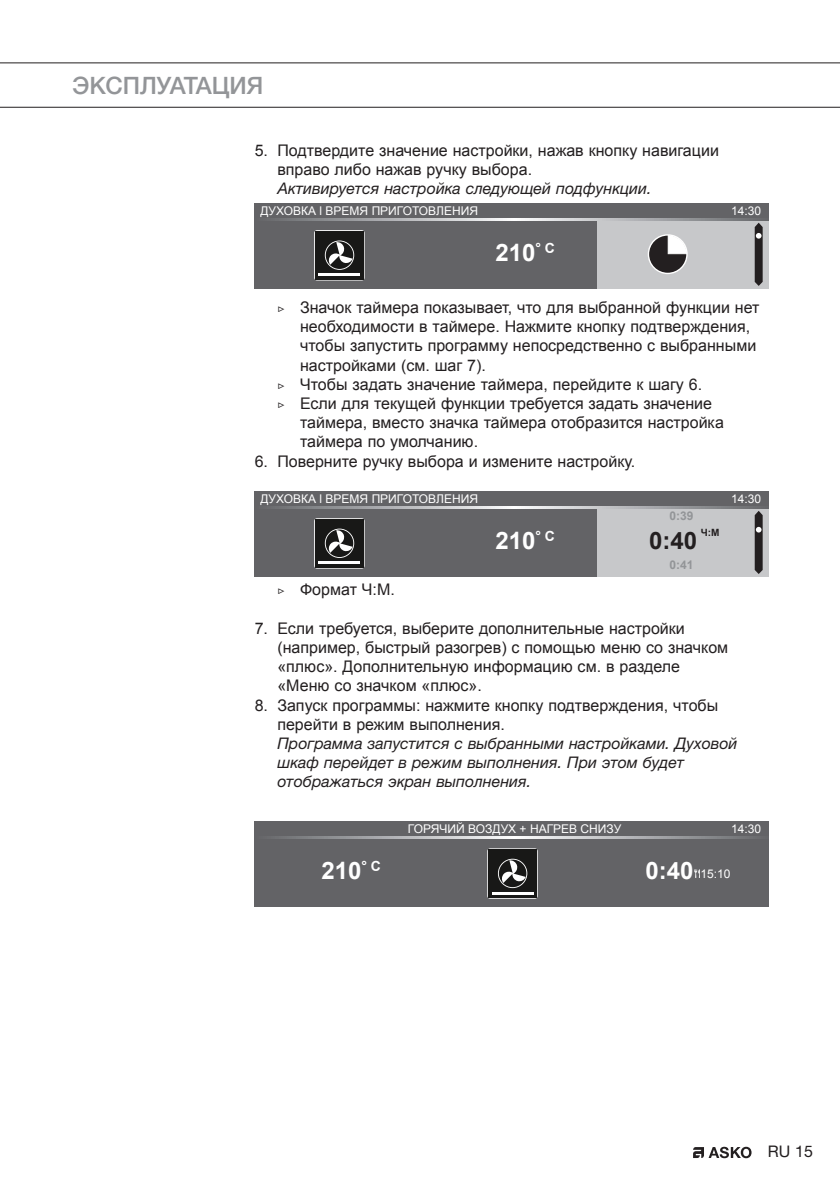
<style>
.page{position:relative;width:840px;height:1191px;background:#fff}
.page>*{position:absolute;margin:0;border:0;box-sizing:border-box;transform-origin:0 0}
.Platte_tekst{font:700 24px "Arial";color:#fff}
.Hoofdkop{font:500 24px "Helvetica Neue LTW1 G";color:#939598}
.Platte_tekst-2{font:700 24px "Arial";color:#231f20}
.t1{font:16px/19.2px "Arial";color:#231f20}
.Platte_tekst_italic{font:italic 16px/19.2px "Helvetica Neue LTW1 G";color:#231f20}
.t2{font:16px "Helvetica Neue LTW1 G";color:#231f20}
.Platte_tekst-3{font:12px "Arial";color:#fff}
.Platte_tekst-4{font:700 12px "Arial";color:#939598}
.Platte_tekst-5{font:700 10px "Arial";color:#231f20}
.s1{font-family:"Garamond Premr Pro"}
</style>
<div class="page">
<hr style="left:0;top:62px;width:839px;height:1px;background:#231f20">
<hr style="left:0;top:107px;width:839px;height:1px;background:#231f20">
<svg style="left:693px;top:1146px;width:58px;height:12px"></svg>
<div style="left:254px;top:203px;width:514px;height:85px;background:#636366"></div>
<div style="left:597px;top:203px;width:171px;height:85px;background:#c7c8ca"></div>
<div style="left:254px;top:203px;width:514px;height:16px;background:#636366"></div>
<svg style="left:273px;top:219px;width:495px;height:1px"></svg>
<svg style="left:754px;top:223px;width:8px;height:63px"></svg>
<div style="left:648px;top:235px;width:38px;height:38px;background:#231f20;border-radius:50%"></div>
<div style="left:647px;top:234px;width:40px;height:40px;border:1px solid #fff;border-radius:50%"></div>
<svg style="left:667px;top:235px;width:19px;height:19px"></svg>
<svg style="left:314px;top:230px;width:50px;height:50px;background:#3e3e3d"></svg>
<hr style="left:318px;top:274px;width:42px;height:2px;background:#fff">
<div style="left:254px;top:491px;width:514px;height:85px;background:#636366"></div>
<div style="left:597px;top:491px;width:171px;height:85px;background:#c7c8ca"></div>
<div style="left:254px;top:491px;width:514px;height:16px;background:#636366"></div>
<svg style="left:273px;top:507px;width:495px;height:1px"></svg>
<svg style="left:754px;top:511px;width:8px;height:63px"></svg>
<svg style="left:314px;top:518px;width:50px;height:50px;background:#3d3d3d"></svg>
<hr style="left:318px;top:562px;width:42px;height:2px;background:#fff">
<div style="left:254px;top:821px;width:514px;height:85px;background:#636366"></div>
<svg style="left:273px;top:837px;width:482px;height:1px"></svg>
<svg style="left:487px;top:848px;width:50px;height:50px;background:#3d3d3c"></svg>
<hr style="left:491px;top:892px;width:42px;height:2px;background:#fff">
<svg style="left:694px;top:869px;width:6px;height:9px"></svg>
<p class="Hoofdkop" style="left:72px;top:71px;width:193px">ЭКСПЛУАТАЦИЯ</p>
<p class="t1" style="left:277px;top:141px;width:443px;text-indent:-23px">5. Подтвердите значение настройки, нажав кнопку навигации вправо либо нажав ручку выбора.</p>
<p class="Platte_tekst_italic" style="left:277px;top:179px;width:375px">Активируется настройка следующей подфункции.</p>
<p class="Platte_tekst-3" style="left:260px;top:203px;width:219px">ДУХОВКА l ВРЕМЯ ПРИГОТОВЛЕНИЯ</p>
<p class="Platte_tekst-3" style="left:730px;top:203px;width:32px">14:30</p>
<p class="Platte_tekst" style="left:495px;top:236px;width:61px">210<sup>°</sup> <sup>C</sup></p>
<p class="t1" style="left:300px;top:298px;width:460px;text-indent:-23px"><span class="s1">▷</span> Значок таймера показывает, что для выбранной функции нет необходимости в таймере. Нажмите кнопку подтверждения, чтобы запустить программу непосредственно с выбранными настройками (см. шаг 7).</p>
<p class="t1" style="left:277px;top:375px;width:426px"><span class="s1">▷</span> Чтобы задать значение таймера, перейдите к шагу 6.</p>
<p class="t1" style="left:300px;top:394px;width:425px;text-indent:-23px"><span class="s1">▷</span> Если для текущей функции требуется задать значение таймера, вместо значка таймера отобразится настройка таймера по умолчанию.</p>
<p class="t1" style="left:254px;top:451px;width:382px">6. Поверните ручку выбора и измените настройку.</p>
<p class="Platte_tekst-3" style="left:260px;top:491px;width:219px">ДУХОВКА l ВРЕМЯ ПРИГОТОВЛЕНИЯ</p>
<p class="Platte_tekst-3" style="left:730px;top:491px;width:32px">14:30</p>
<p class="Platte_tekst-4" style="left:669px;top:507px;width:26px">0:39</p>
<p class="Platte_tekst-2" style="left:648px;top:524px;width:50px">0:40</p>
<p class="Platte_tekst-4" style="left:669px;top:556px;width:26px">0:41</p>
<p class="t1" style="left:277px;top:580px;width:119px"><span class="s1">▷</span> Формат Ч:М.</p>
<p class="t1" style="left:277px;top:619px;width:452px;text-indent:-23px">7. Если требуется, выберите дополнительные настройки (например, быстрый разогрев) с помощью меню со значком «плюс». Дополнительную информацию см. в разделе «Меню со значком «плюс».</p>
<p class="t1" style="left:277px;top:695px;width:442px;text-indent:-23px">8. Запуск программы: нажмите кнопку подтверждения, чтобы перейти в режим выполнения.</p>
<p class="Platte_tekst_italic" style="left:277px;top:733px;width:461px">Программа запустится с выбранными настройками. Духовой шкаф перейдет в режим выполнения. При этом будет отображаться экран выполнения.</p>
<p class="Platte_tekst-5" style="left:700px;top:525px;width:20px">Ч:М</p>
<p class="Platte_tekst" style="left:495px;top:524px;width:61px">210<sup>°</sup> <sup>C</sup></p>
<p class="Platte_tekst" style="left:321px;top:854px;width:61px">210<sup>°</sup> <sup>C</sup></p>
<p class="Platte_tekst-3" style="left:408px;top:821px;width:215px">ГОРЯЧИЙ ВОЗДУХ + НАГРЕВ СНИЗУ</p>
<p class="Platte_tekst-3" style="left:730px;top:821px;width:32px">14:30</p>
<p class="Platte_tekst" style="left:645px;top:854px;width:50px">0:40</p>
<p class="Platte_tekst-3" style="left:700px;top:866px;width:32px">15:10</p>
<p class="t2" style="left:767px;top:1141px;width:47px">RU 15</p>
</div>
